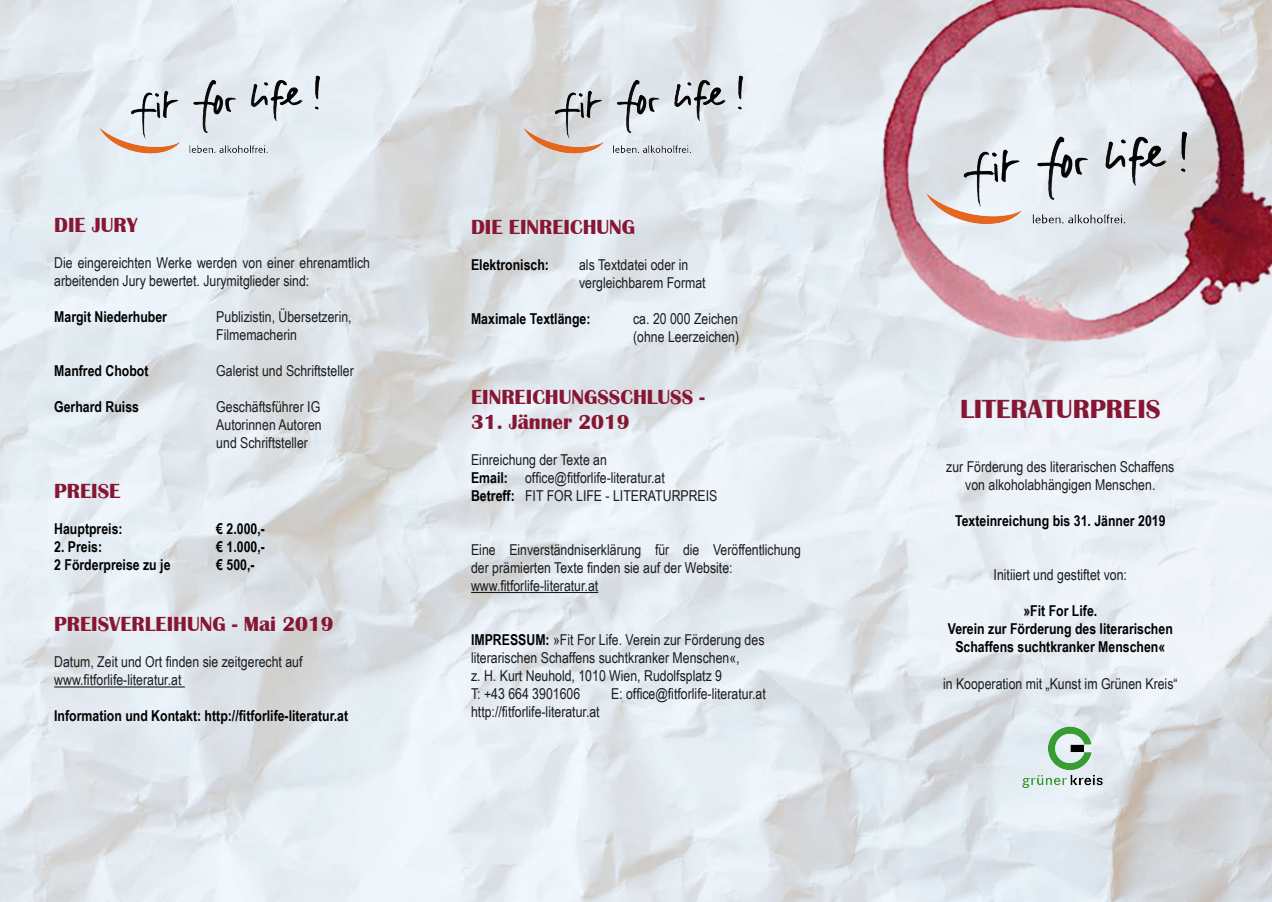
<style>
.page{position:relative;width:1272px;height:902px;background:#fff}
.page>*{position:absolute;margin:0;border:0;box-sizing:border-box;transform-origin:0 0}
.t1{font:700 27px "Britannic";color:#861633}
.t2{font:700 21px "Britannic";color:#861633}
.t3{font:15px/18px "Arial Narrow";color:#1b1b1b}
.t4{font:700 15px "Arial Narrow";color:#000}
.s1{font-weight:700;color:#000}
</style>
<div class="page">
<img style="left:804px;top:0;width:467px;height:385px">
<hr style="left:54px;top:686px;width:131px;height:1px;background:#1b1b1b">
<hr style="left:471px;top:592px;width:127px;height:1px;background:#1b1b1b">
<img style="left:90px;top:54px;width:245px;height:122px">
<img style="left:513px;top:54px;width:245px;height:122px">
<img style="left:914px;top:107px;width:291px;height:125px">
<img style="left:1015px;top:721px;width:94px;height:70px">
<p class="t2" style="left:54px;top:213px;width:85px">DIE JURY</p>
<p class="t3" style="left:54px;top:253px;width:317px">Die eingereichten Werke werden von einer ehrenamtlich arbeitenden Jury bewertet. Jurymitglieder sind:</p>
<p class="t4" style="left:54px;top:305px;width:114px">Margit Niederhuber</p>
<p class="t3" style="left:216px;top:307px;width:137px">Publizistin, Übersetzerin,</p>
<p class="t3" style="left:216px;top:325px;width:82px">Filmemacherin</p>
<p class="t4" style="left:54px;top:359px;width:96px">Manfred Chobot</p>
<p class="t3" style="left:216px;top:361px;width:139px">Galerist und Schriftsteller</p>
<p class="t4" style="left:54px;top:395px;width:86px">Gerhard Ruiss</p>
<p class="t3" style="left:216px;top:397px;width:105px">Geschäftsführer IG</p>
<p class="t3" style="left:216px;top:415px;width:107px">Autorinnen Autoren</p>
<p class="t3" style="left:216px;top:433px;width:93px">und Schriftsteller</p>
<p class="t2" style="left:54px;top:479px;width:68px">PREISE</p>
<p class="t4" style="left:54px;top:517px;width:70px">Hauptpreis:</p>
<p class="t4" style="left:216px;top:517px;width:50px">€ 2.000,-</p>
<p class="t4" style="left:54px;top:535px;width:49px">2. Preis:</p>
<p class="t4" style="left:216px;top:535px;width:50px">€ 1.000,-</p>
<p class="t4" style="left:54px;top:553px;width:118px">2 Förderpreise zu je</p>
<p class="t4" style="left:216px;top:553px;width:40px">€ 500,-</p>
<p class="t2" style="left:54px;top:612px;width:281px">PREISVERLEIHUNG - Mai 2019</p>
<p class="t3" style="left:54px;top:652px;width:250px">Datum, Zeit und Ort finden sie zeitgerecht auf</p>
<p class="t3" style="left:54px;top:670px;width:129px">www.fitforlife-literatur.at</p>
<p class="t4" style="left:54px;top:704px;width:295px">Information und Kontakt: http://fitforlife-literatur.at</p>
<p class="t2" style="left:471px;top:215px;width:165px">DIE EINREICHUNG</p>
<p class="t4" style="left:471px;top:254px;width:79px">Elektronisch:</p>
<p class="t3" style="left:579px;top:255px;width:111px">als Textdatei oder in</p>
<p class="t3" style="left:579px;top:273px;width:128px">vergleichbarem Format</p>
<p class="t4" style="left:471px;top:308px;width:121px">Maximale Textlänge:</p>
<p class="t3" style="left:633px;top:309px;width:107px">ca. 20 000 Zeichen (ohne Leerzeichen)</p>
<p class="t2" style="left:471px;top:385px;width:235px">EINREICHUNGSSCHLUSS -</p>
<p class="t2" style="left:471px;top:410px;width:160px">31. Jänner 2019</p>
<p class="t3" style="left:471px;top:450px;width:137px">Einreichung der Texte an</p>
<p class="t3" style="left:471px;top:468px;width:195px"><span class="s1">Email:</span> office@fitforlife-literatur.at</p>
<p class="t3" style="left:471px;top:486px;width:248px"><span class="s1">Betreff:</span> FIT FOR LIFE - LITERATURPREIS</p>
<p class="t3" style="left:471px;top:540px;width:331px">Eine Einverständniserklärung für die Veröffentlichung der prämierten Texte finden sie auf der Website:</p>
<p class="t3" style="left:471px;top:576px;width:129px">www.fitforlife-literatur.at</p>
<p class="t3" style="left:471px;top:630px;width:295px"><span class="s1">IMPRESSUM:</span> »Fit For Life. Verein zur Förderung des</p>
<p class="t3" style="left:471px;top:648px;width:270px">literarischen Schaffens suchtkranker Menschen«,</p>
<p class="t3" style="left:471px;top:666px;width:252px">z. H. Kurt Neuhold, 1010 Wien, Rudolfsplatz 9</p>
<p class="t3" style="left:471px;top:684px;width:111px">T: +43 664 3901606</p>
<p class="t3" style="left:611px;top:684px;width:156px">E: office@fitforlife-literatur.at</p>
<p class="t3" style="left:471px;top:702px;width:130px">http://fitforlife-literatur.at</p>
<p class="t1" style="left:960px;top:393px;width:202px">LITERATURPREIS</p>
<p class="t3" style="left:946px;top:457px;width:230px">zur Förderung des literarischen Schaffens</p>
<p class="t3" style="left:965px;top:475px;width:192px">von alkoholabhängigen Menschen.</p>
<p class="t4" style="left:955px;top:509px;width:212px">Texteinreichung bis 31. Jänner 2019</p>
<p class="t3" style="left:993px;top:565px;width:135px">Initiiert und gestiftet von:</p>
<p class="t4" style="left:1023px;top:599px;width:75px">»Fit For Life.</p>
<p class="t4" style="left:947px;top:617px;width:226px">Verein zur Förderung des literarischen</p>
<p class="t4" style="left:955px;top:635px;width:211px">Schaffens suchtkranker Menschen«</p>
<p class="t3" style="left:943px;top:674px;width:236px">in Kooperation mit „Kunst im Grünen Kreis“</p>
</div>
